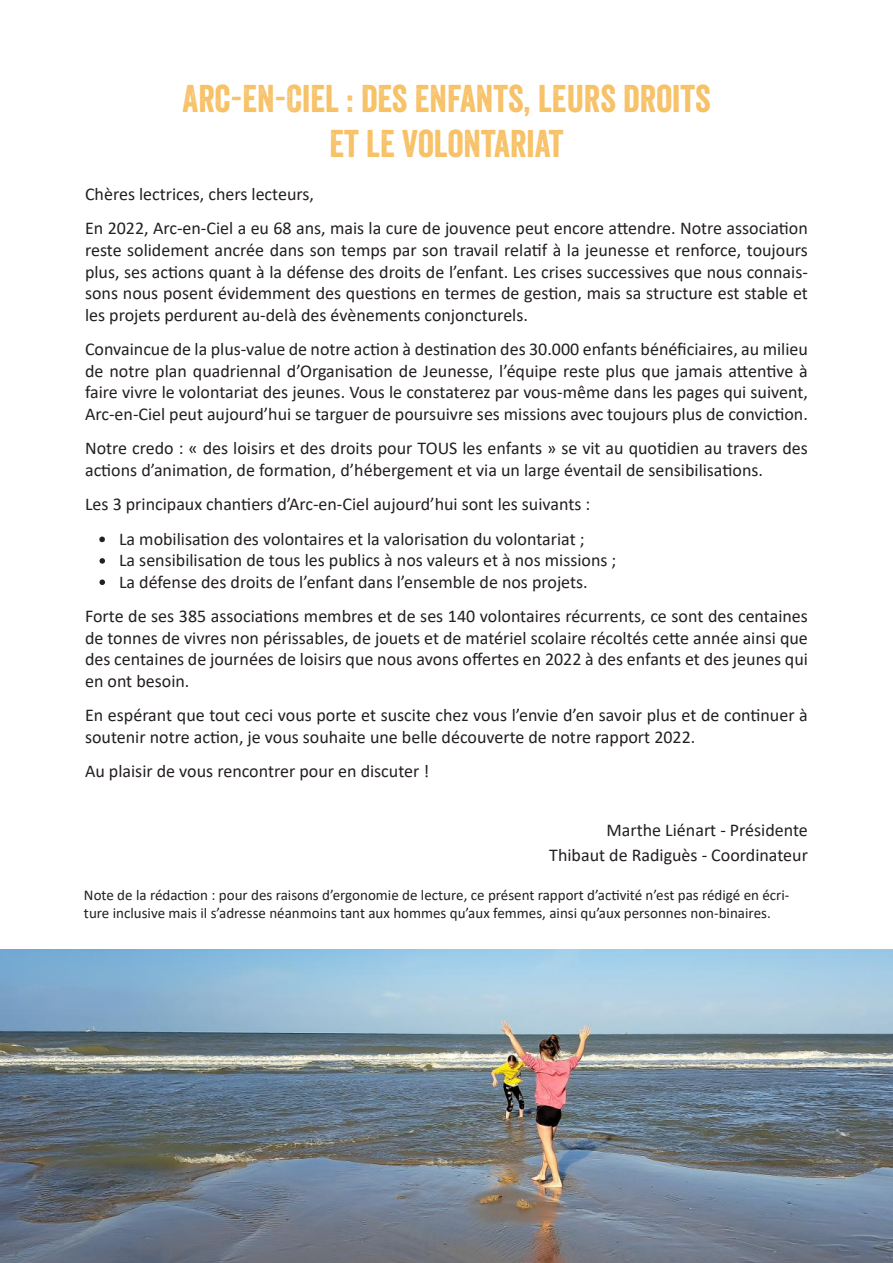
<style>
.page{position:relative;width:893px;height:1263px;background:#fff}
.page>*{position:absolute;margin:0;border:0;box-sizing:border-box;transform-origin:0 0}
.t1{font:37.5px/45px "Veneer";color:#f7c166;text-align:center}
.t2{font:18px/21.6px "Calibri";color:#241f1f}
.t3{font:15px/18px "Calibri";color:#241f1f}
</style>
<div class="page">
<img style="left:0;top:950px;width:893px;height:313px">
<svg style="left:99px;top:558px;width:6px;height:6px"></svg>
<svg style="left:99px;top:579px;width:6px;height:6px"></svg>
<h1 class="t1" style="left:183px;top:76px;width:529px">ARC-EN-CIEL : DES ENFANTS, LEURS DROITS<br>ET LE VOLONTARIAT</h1>
<p class="t2" style="left:85px;top:176px;width:724px;line-height:34.3px">Chères lectrices, chers lecteurs,<br>En 2022, Arc-en-Ciel a eu 68 ans, mais la cure de jouvence peut encore attendre. Notre association</p>
<p class="t2" style="left:85px;top:239px;width:724px;text-align:justify">reste solidement ancrée dans son temps par son travail relatif à la jeunesse et renforce, toujours plus, ses actions quant à la défense des droits de l’enfant. Les crises successives que nous connais&shy;sons nous posent évidemment des questions en termes de gestion, mais sa structure est stable et les projets perdurent au-delà des évènements conjoncturels.</p>
<p class="t2" style="left:85px;top:338px;width:724px;text-align:justify">Convaincue de la plus-value de notre action à destination des 30.000 enfants bénéficiaires, au milieu de notre plan quadriennal d’Organisation de Jeunesse, l’équipe reste plus que jamais attentive à faire vivre le volontariat des jeunes. Vous le constaterez par vous-même dans les pages qui suivent, Arc-en-Ciel peut aujourd’hui se targuer de poursuivre ses missions avec toujours plus de conviction.</p>
<p class="t2" style="left:85px;top:437px;width:724px">Notre credo : « des loisirs et des droits pour TOUS les enfants » se vit au quotidien au travers des actions d’animation, de formation, d’hébergement et via un large éventail de sensibilisations.</p>
<p class="t2" style="left:85px;top:493px;width:507px">Les 3 principaux chantiers d’Arc-en-Ciel aujourd’hui sont les suivants :</p>
<p class="t2" style="left:119px;top:527px;width:499px;text-indent:-21px">• La mobilisation des volontaires et la valorisation du volontariat ;<br>La sensibilisation de tous les publics à nos valeurs et à nos missions ;<br>La défense des droits de l’enfant dans l’ensemble de nos projets.</p>
<p class="t2" style="left:85px;top:605px;width:724px;text-align:justify">Forte de ses 385 associations membres et de ses 140 volontaires récurrents, ce sont des centaines de tonnes de vivres non périssables, de jouets et de matériel scolaire récoltés cette année ainsi que des centaines de journées de loisirs que nous avons offertes en 2022 à des enfants et des jeunes qui en ont besoin.</p>
<p class="t2" style="left:85px;top:704px;width:724px">En espérant que tout ceci vous porte et suscite chez vous l’envie d’en savoir plus et de continuer à soutenir notre action, je vous souhaite une belle découverte de notre rapport 2022.</p>
<p class="t2" style="left:85px;top:760px;width:346px">Au plaisir de vous rencontrer pour en discuter !</p>
<p class="t2" style="left:549px;top:818px;width:260px;line-height:24.8px;text-align:right">Marthe Liénart - Présidente<br>Thibaut de Radiguès - Coordinateur</p>
<p class="t3" style="left:84px;top:886px;width:707px">Note de la rédaction : pour des raisons d’ergonomie de lecture, ce présent rapport d’activité n’est pas rédigé en écri&shy;ture inclusive mais il s’adresse néanmoins tant aux hommes qu’aux femmes, ainsi qu’aux personnes non-binaires.</p>
</div>
